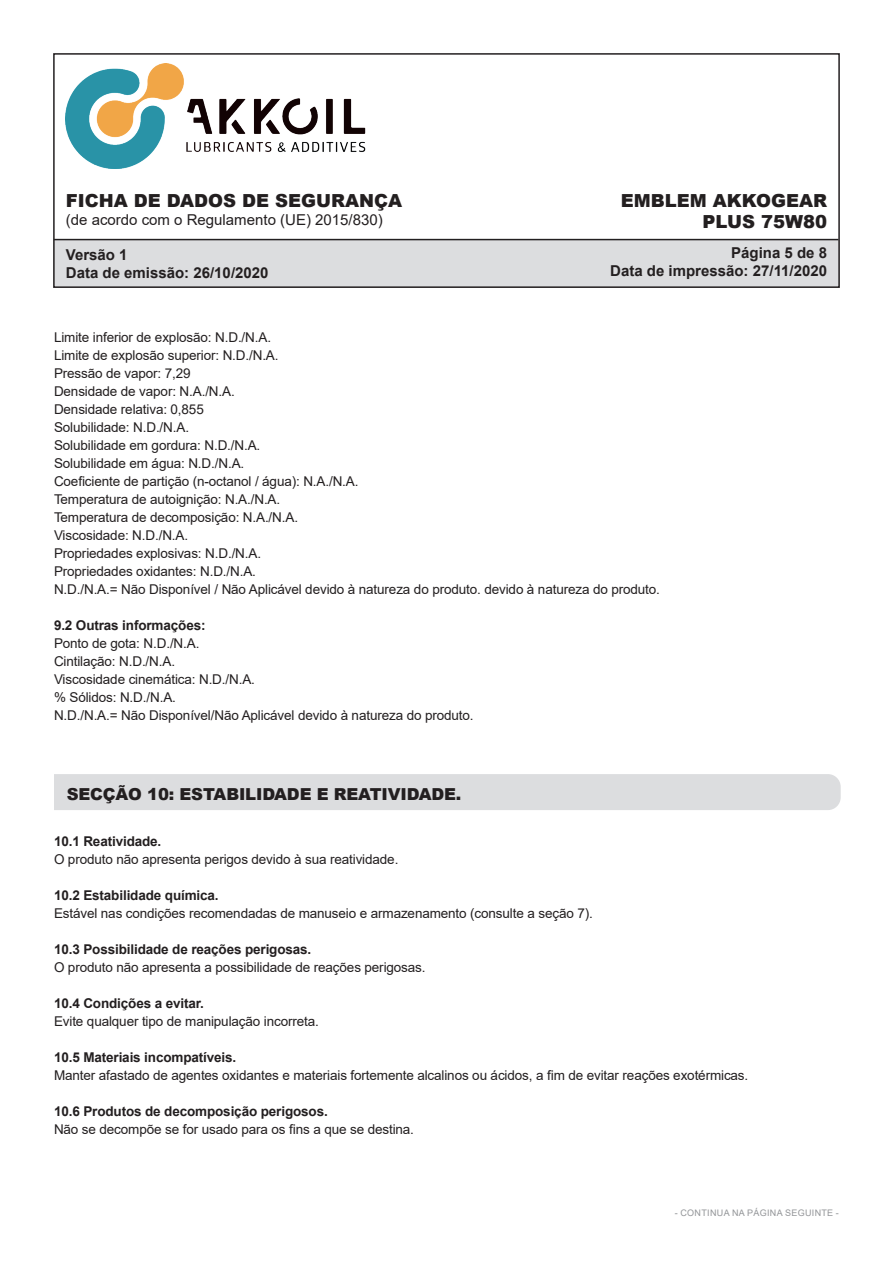
<style>
.page{position:relative;width:893px;height:1263px;background:#fff}
.page>*{position:absolute;margin:0;border:0;box-sizing:border-box;transform-origin:0 0}
.t1{font:900 18px/21.6px "Arial";color:#231f20;text-align:right}
.t2{font:900 16.5px "Arial";letter-spacing:-.01em;color:#231f20}
.t3{font:700 15px/18px "Arial";color:#231f20}
.t4{font:15px "Arial";color:#231f20}
.t5{font:13.5px/18px "Arial";letter-spacing:-.01em;color:#231f20}
.t6{font:700 13.5px "Arial";letter-spacing:-.01em;color:#231f20}
.t7{font:9px "Arial";letter-spacing:.035em;color:#939598}
</style>
<div class="page">
<div style="left:53px;top:240px;width:787px;height:48px;background:#dcdddf"></div>
<div style="left:53px;top:53px;width:787px;height:235px;border:2px solid #231f20"></div>
<img style="left:66px;top:64px;width:300px;height:104px">
<hr style="left:54px;top:239px;width:784px;height:1px;background:#231f20">
<div style="left:54px;top:774px;width:787px;height:36px;background:#dcdddf"></div>
<h1 class="t1" style="left:66px;top:189px;width:338px">FICHA DE DADOS DE SEGURANÇA</h1>
<p class="t4" style="left:66px;top:209px;width:318px">(de acordo com o Regulamento (UE) 2015/830)</p>
<p class="t3" style="left:66px;top:246px;width:204px">Versão 1<br>Data de emissão: 26/10/2020</p>
<p class="t3" style="left:610px;top:244px;width:218px;text-align:right">Página 5 de 8<br>Data de impressão: 27/11/2020</p>
<h1 class="t1" style="left:621px;top:189px;width:208px">EMBLEM AKKOGEAR<br>PLUS 75W80</h1>
<p class="t5" style="left:54px;top:328px;width:607px">Limite inferior de explosão: N.D./N.A.<br>Limite de explosão superior: N.D./N.A.<br>Pressão de vapor: 7,29<br>Densidade de vapor: N.A./N.A.<br>Densidade relativa: 0,855<br>Solubilidade: N.D./N.A.<br>Solubilidade em gordura: N.D./N.A.<br>Solubilidade em água: N.D./N.A.<br>Coeficiente de partição (n-octanol / água): N.A./N.A.<br>Temperatura de autoignição: N.A./N.A.<br>Temperatura de decomposição: N.A./N.A.<br>Viscosidade: N.D./N.A.<br>Propriedades explosivas: N.D./N.A.<br>Propriedades oxidantes: N.D./N.A.<br>N.D./N.A.= Não Disponível / Não Aplicável devido à natureza do produto. devido à natureza do produto.</p>
<p class="t6" style="left:54px;top:616px;width:153px">9.2 Outras informações:</p>
<p class="t5" style="left:54px;top:634px;width:421px">Ponto de gota: N.D./N.A.<br>Cintilação: N.D./N.A.<br>Viscosidade cinemática: N.D./N.A.<br>% Sólidos: N.D./N.A.<br>N.D./N.A.= Não Disponível/Não Aplicável devido à natureza do produto.</p>
<p class="t2" style="left:67px;top:782px;width:396px">SECÇÃO 10: ESTABILIDADE E REATIVIDADE.</p>
<p class="t6" style="left:54px;top:832px;width:109px">10.1 Reatividade.</p>
<p class="t5" style="left:54px;top:850px;width:346px">O produto não apresenta perigos devido à sua reatividade.</p>
<p class="t6" style="left:54px;top:886px;width:166px">10.2 Estabilidade química.</p>
<p class="t5" style="left:54px;top:904px;width:540px">Estável nas condições recomendadas de manuseio e armazenamento (consulte a seção 7).</p>
<p class="t6" style="left:54px;top:940px;width:259px">10.3 Possibilidade de reações perigosas.</p>
<p class="t5" style="left:54px;top:958px;width:373px">O produto não apresenta a possibilidade de reações perigosas.</p>
<p class="t6" style="left:54px;top:994px;width:151px">10.4 Condições a evitar.</p>
<p class="t5" style="left:54px;top:1012px;width:266px">Evite qualquer tipo de manipulação incorreta.</p>
<p class="t6" style="left:54px;top:1048px;width:184px">10.5 Materiais incompatíveis.</p>
<p class="t5" style="left:54px;top:1066px;width:696px">Manter afastado de agentes oxidantes e materiais fortemente alcalinos ou ácidos, a fim de evitar reações exotérmicas.</p>
<p class="t6" style="left:54px;top:1102px;width:275px">10.6 Produtos de decomposição perigosos.</p>
<p class="t5" style="left:54px;top:1120px;width:362px">Não se decompõe se for usado para os fins a que se destina.</p>
<p class="t7" style="left:675px;top:1206px;width:166px">- CONTINUA NA PÁGINA SEGUINTE -</p>
</div>
